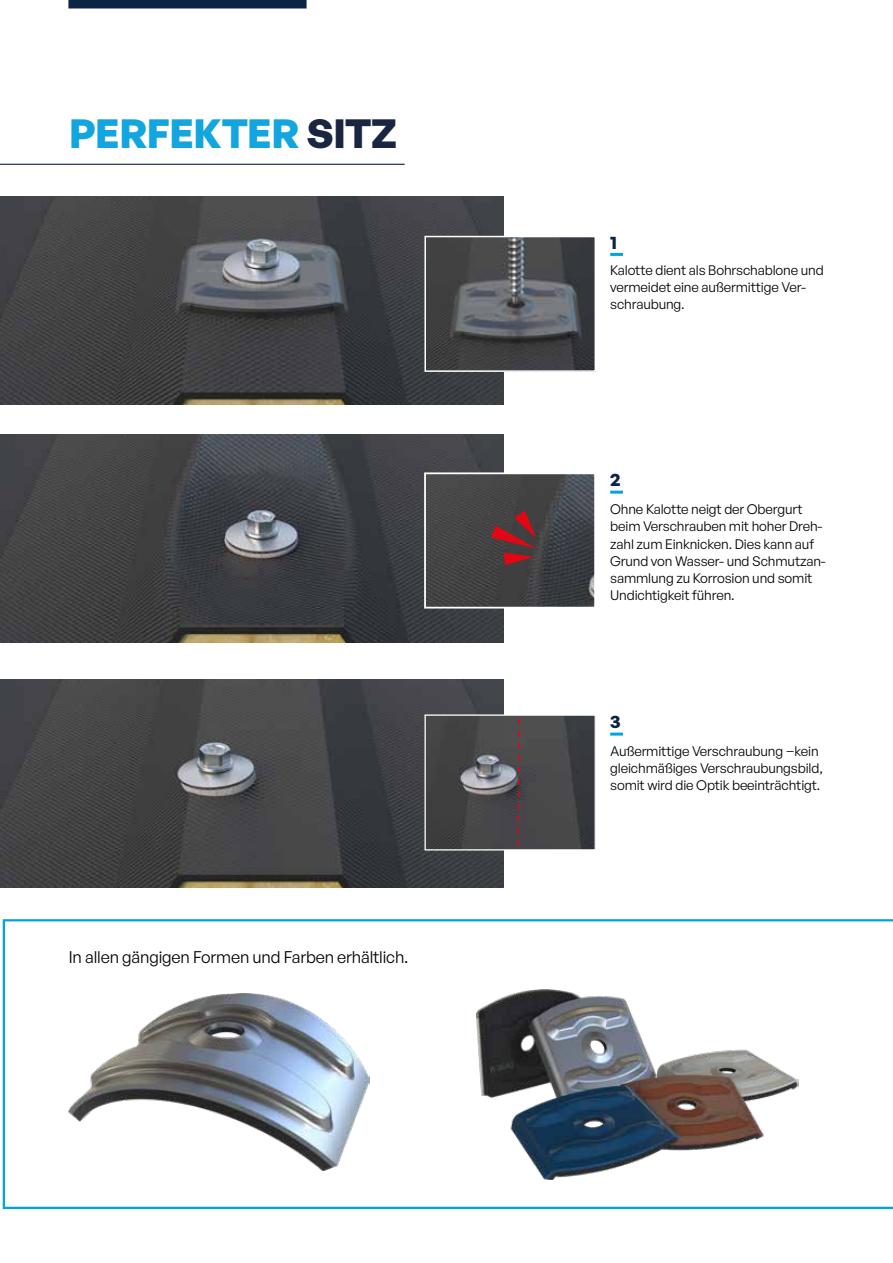
<style>
.page{position:relative;width:893px;height:1263px;background:#fff}
.page>*{position:absolute;margin:0;border:0;box-sizing:border-box;transform-origin:0 0}
.t1{font:700 39.9px "General Sans";letter-spacing:-.015em;color:#13a5df}
.t2{font:700 18px "General Sans";color:#0b2345}
.t3{font:16.5px "General Sans";letter-spacing:-.01em;color:#000}
.t4{font:13.5px/17.2px "General Sans";letter-spacing:-.01em;color:#000}
.s1{color:#192541}
</style>
<div class="page">
<img style="left:0;top:434px;width:504px;height:209px">
<div style="left:68px;top:0;width:239px;height:9px;background:#0b2345"></div>
<svg style="left:610px;top:253px;width:13px;height:3px"></svg>
<svg style="left:610px;top:491px;width:13px;height:3px"></svg>
<svg style="left:610px;top:733px;width:13px;height:3px"></svg>
<img style="left:0;top:196px;width:504px;height:208px">
<img style="left:0;top:679px;width:504px;height:209px">
<img style="left:426px;top:238px;width:168px;height:132px">
<div style="left:424px;top:236px;width:172px;height:136px;border:1px solid #fff"></div>
<img style="left:426px;top:716px;width:168px;height:132px">
<div style="left:424px;top:714px;width:172px;height:136px;border:1px solid #fff"></div>
<svg style="left:516px;top:717px;width:5px;height:130px"></svg>
<img style="left:427px;top:475px;width:166px;height:130px">
<div style="left:424px;top:472px;width:172px;height:136px;border:2px solid #fff"></div>
<svg style="left:491px;top:510px;width:46px;height:55px"></svg>
<svg style="left:2px;top:919px;width:891px;height:290px"></svg>
<hr style="left:0;top:164px;width:405px;height:1px;background:#0b2345">
<h1 class="t1" style="left:69px;top:107px;width:330px">PERFEKTER <span class="s1">SITZ</span></h1>
<p class="t3" style="left:69px;top:947px;width:341px">In allen gängigen Formen und Farben erhältlich.</p>
<h2 class="t2" style="left:610px;top:230px;width:8px">1</h2>
<p class="t4" style="left:610px;top:261px;width:215px">Kalotte dient als Bohrschablone und vermeidet eine außermittige Ver&shy;schraubung.</p>
<h2 class="t2" style="left:610px;top:468px;width:12px">2</h2>
<p class="t4" style="left:610px;top:500px;width:217px">Ohne Kalotte neigt der Obergurt beim Verschrauben mit hoher Dreh&shy;zahl zum Einknicken. Dies kann auf<br>Grund von Wasser- und Schmutzan&shy;sammlung zu Korrosion und somit<br>Undichtigkeit führen.</p>
<h2 class="t2" style="left:610px;top:710px;width:12px">3</h2>
<p class="t4" style="left:610px;top:742px;width:214px">Außermittige Verschraubung −kein gleichmäßiges Verschraubungsbild, somit wird die Optik beeinträchtigt.</p>
</div>
